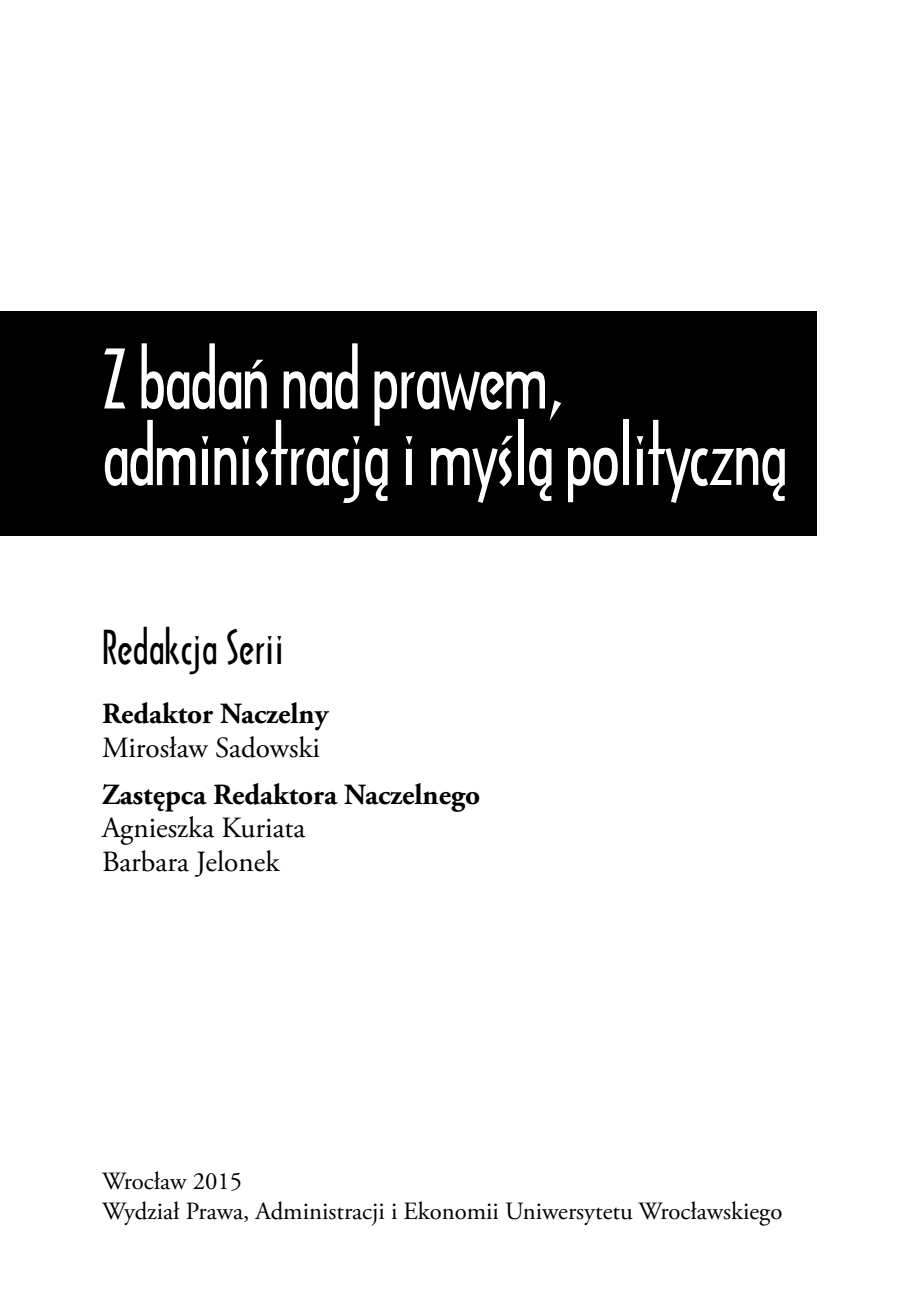
<style>
.page{position:relative;width:906px;height:1308px;background:#fff}
.page>*{position:absolute;margin:0;border:0;box-sizing:border-box;transform-origin:0 0}
.t1{font:78.75px/76.5px "EFN Gaucho";letter-spacing:-.025em;color:#fff}
.t2{font:45px "EFN Gaucho";color:#000}
.t3{font:29.25px/33.8px "Adobe Garamond Pro";letter-spacing:-.01em;color:#000}
.t4{font:700 29.25px "Adobe Garamond Pro";color:#000}
.t5{font:24.75px/29.2px "Adobe Garamond Pro";color:#000}
</style>
<div class="page">
<div style="left:0;top:311px;width:816px;height:225px;background:#000"></div>
<h1 class="t1" style="left:102px;top:340px;width:687px">Z badań nad prawem, administracją i myślą polityczną</h1>
<h2 class="t2" style="left:102px;top:619px;width:183px">Redakcja Serii</h2>
<p class="t4" style="left:102px;top:697px;width:228px">Redaktor Naczelny</p>
<p class="t3" style="left:102px;top:732px;width:219px">Mirosław Sadowski</p>
<p class="t4" style="left:102px;top:777px;width:379px">Zastępca Redaktora Naczelnego</p>
<p class="t3" style="left:102px;top:812px;width:205px">Agnieszka Kuriata<br>Barbara Jelonek</p>
<p class="t5" style="left:102px;top:1167px;width:682px">Wrocław 2015<br>Wydział Prawa, Administracji i Ekonomii Uniwersytetu Wrocławskiego</p>
</div>
